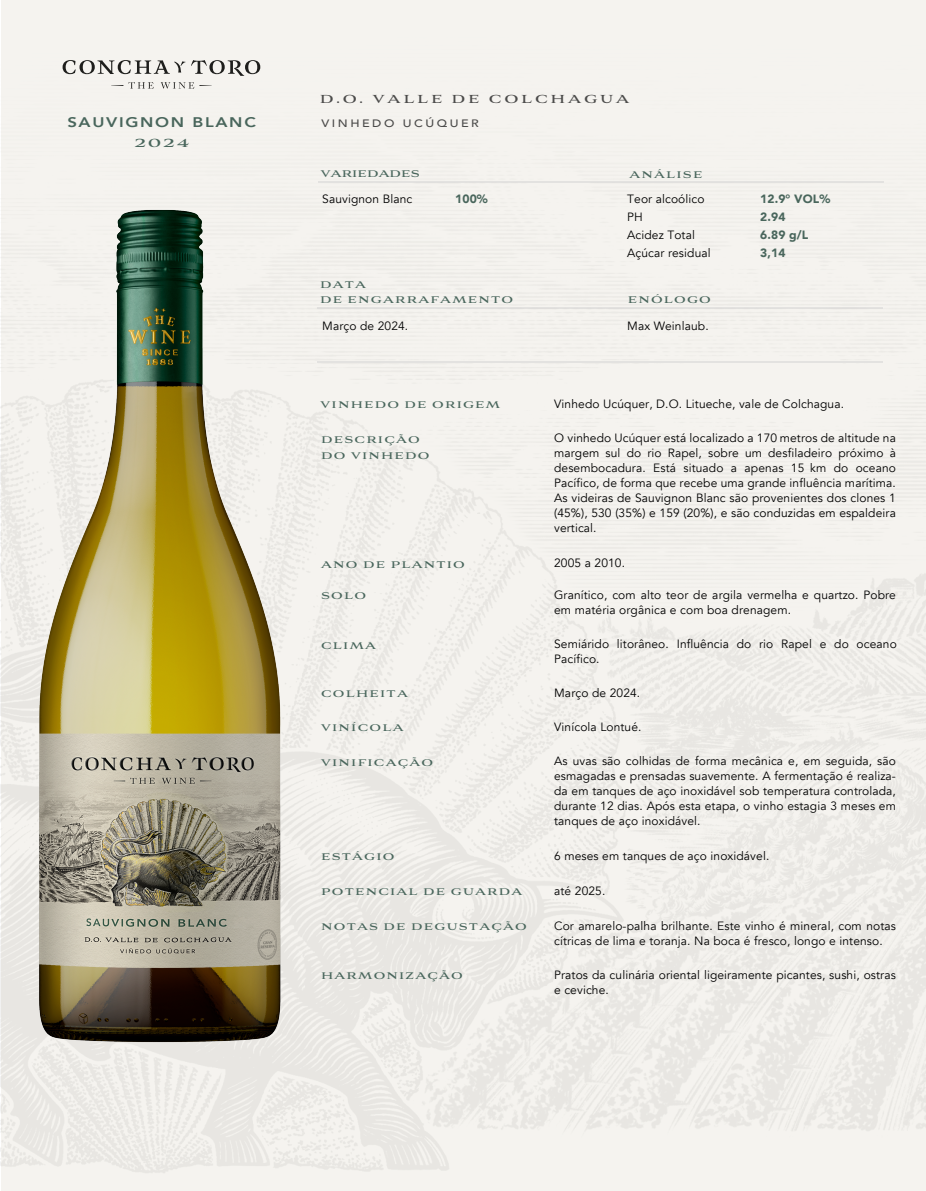
<style>
.page{position:relative;width:926px;height:1191px;background:#fff}
.page>*{position:absolute;margin:0;border:0;box-sizing:border-box;transform-origin:0 0}
.t1{font:700 14.55px "Aviano";letter-spacing:.19em;color:#4b4b4a}
.t2{font:700 14.55px "Aviano";color:#49665c;scale:1.15 1}
.t3{font:800 13.95px "Avenir";letter-spacing:.1em;color:#49665c;scale:1.2 1}
.t4{font:12px/15px "Avenir";letter-spacing:.01em;color:#000}
.t5{font:700 12px/15px "Aviano";letter-spacing:.1em;color:#49665c}
.t6{font:900 12px/18px "Avenir";letter-spacing:.01em;color:#49665c}
.t7{font:700 12px "Aviano";letter-spacing:.01em;color:#49665c}
.t8{font:500 10.8px "Avenir";letter-spacing:.2em;color:#4b4b4a;scale:1.16 1}
</style>
<div class="page">
<img style="left:0;top:0;width:926px;height:1190px">
<hr style="left:318px;top:182px;width:565px;height:1px;background:#cbcbcc">
<hr style="left:317px;top:307px;width:565px;height:1px;background:#cbcbcc">
<hr style="left:317px;top:361px;width:565px;height:1px;background:#cbcbcc">
<svg style="left:63px;top:60px;width:197px;height:29px"></svg>
<img style="left:0;top:154px;width:355px;height:956px">
<p class="t3" style="left:67px;top:111px;width:159px">SAUVIGNON BLANC</p>
<p class="t2" style="left:134px;top:136px;width:49px">2024</p>
<p class="t1" style="left:320px;top:92px;width:311px">D.O. VALLE DE COLCHAGUA</p>
<p class="t8" style="left:321px;top:114px;width:137px">VINHEDO UCÚQUER</p>
<p class="t7" style="left:321px;top:168px;width:100px">VARIEDADES</p>
<p class="t4" style="left:322px;top:192px;width:92px">Sauvignon Blanc</p>
<p class="t6" style="left:455px;top:190px;width:34px">100%</p>
<p class="t5" style="left:320px;top:278px;width:194px">DATA<br>DE ENGARRAFAMENTO</p>
<p class="t4" style="left:322px;top:318px;width:88px">Março de 2024.</p>
<p class="t5" style="left:320px;top:398px;width:181px">VINHEDO DE ORIGEM</p>
<p class="t5" style="left:321px;top:433px;width:110px">DESCRIÇÃO<br>DO VINHEDO</p>
<p class="t5" style="left:321px;top:557px;width:145px">ANO DE PLANTIO</p>
<p class="t5" style="left:321px;top:588px;width:46px">SOLO</p>
<p class="t5" style="left:321px;top:638px;width:56px">CLIMA</p>
<p class="t5" style="left:321px;top:686px;width:88px">COLHEITA</p>
<p class="t5" style="left:321px;top:720px;width:84px">VINÍCOLA</p>
<p class="t5" style="left:321px;top:755px;width:114px">VINIFICAÇÃO</p>
<p class="t5" style="left:321px;top:849px;width:75px">ESTÁGIO</p>
<p class="t5" style="left:321px;top:884px;width:203px">POTENCIAL DE GUARDA</p>
<p class="t5" style="left:321px;top:919px;width:207px">NOTAS DE DEGUSTAÇÃO</p>
<p class="t5" style="left:321px;top:968px;width:143px">HARMONIZAÇÃO</p>
<p class="t5" style="left:629px;top:167px;width:74px">ANÁLISE</p>
<p class="t4" style="left:627px;top:190px;width:85px;line-height:18px">Teor alcoólico<br>PH<br>Acidez Total<br>Açúcar residual</p>
<p class="t5" style="left:627px;top:293px;width:85px">ENÓLOGO</p>
<p class="t4" style="left:627px;top:318px;width:83px">Max Weinlaub.</p>
<p class="t6" style="left:760px;top:190px;width:72px">12.9° VOL%<br>2.94<br>6.89 g/L<br>3,14</p>
<p class="t4" style="left:554px;top:396px;width:291px">Vinhedo Ucúquer, D.O. Litueche, vale de Colchagua.</p>
<p class="t4" style="left:554px;top:431px;width:343px;text-align:justify">O vinhedo Ucúquer está localizado a 170 metros de altitude na margem sul do rio Rapel, sobre um desfiladeiro próximo à desembocadura. Está situado a apenas 15 km do oceano Pacífico, de forma que recebe uma grande influência marítima.<br>As videiras de Sauvignon Blanc são provenientes dos clones 1 (45%), 530 (35%) e 159 (20%), e são conduzidas em espaldeira vertical.</p>
<p class="t4" style="left:554px;top:556px;width:72px">2005 a 2010.</p>
<p class="t4" style="left:554px;top:588px;width:343px">Granítico, com alto teor de argila vermelha e quartzo. Pobre em matéria orgânica e com boa drenagem.</p>
<p class="t4" style="left:554px;top:636px;width:344px">Semiárido litorâneo. Influência do rio Rapel e do oceano<br>Pacífico.</p>
<p class="t4" style="left:554px;top:685px;width:88px">Março de 2024.</p>
<p class="t4" style="left:554px;top:719px;width:89px">Vinícola Lontué.</p>
<p class="t4" style="left:554px;top:753px;width:343px;text-align:justify">As uvas são colhidas de forma mecânica e, em seguida, são esmagadas e prensadas suavemente. A fermentação é realiza&shy;da em tanques de aço inoxidável sob temperatura controlada, durante 12 dias. Após esta etapa, o vinho estagia 3 meses em tanques de aço inoxidável.</p>
<p class="t4" style="left:554px;top:848px;width:217px">6 meses em tanques de aço inoxidável.</p>
<p class="t4" style="left:554px;top:883px;width:53px">até 2025.</p>
<p class="t4" style="left:554px;top:918px;width:343px">Cor amarelo-palha brilhante. Este vinho é mineral, com notas cítricas de lima e toranja. Na boca é fresco, longo e intenso.</p>
<p class="t4" style="left:554px;top:967px;width:343px">Pratos da culinária oriental ligeiramente picantes, sushi, ostras e ceviche.</p>
</div>
